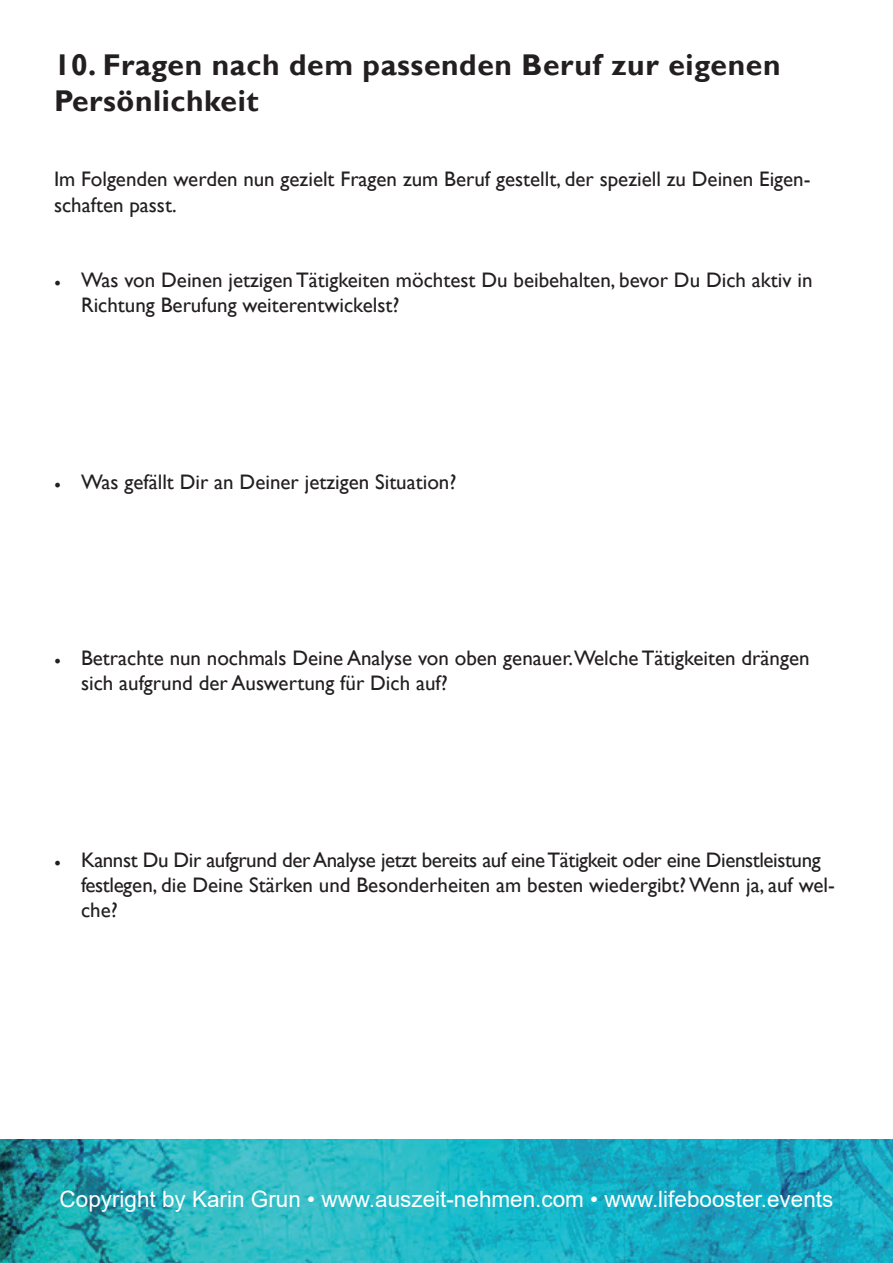
<style>
.page{position:relative;width:893px;height:1263px;background:#fff}
.page>*{position:absolute;margin:0;border:0;box-sizing:border-box;transform-origin:0 0}
.t1{font:700 30px/36px "Gill Sans";letter-spacing:.02em;color:#231f20}
.t2{font:22.5px "Arial";color:#fff}
.t3{font:21px/25.2px "Gill Sans";color:#231f20}
.t4{font:21px/25.2px "Gill Sans";letter-spacing:-.02em;color:#231f20}
.s1{font-family:"Minion Pro";font-size:18px}
.s2{font-family:"Gill Sans"}
</style>
<div class="page">
<img style="left:0;top:1140px;width:893px;height:123px">
<h1 class="t1" style="left:54px;top:47px;width:728px">10. Fragen nach dem passenden Beruf zur eigenen<br>Persönlichkeit</h1>
<p class="t3" style="left:54px;top:167px;width:758px">Im Folgenden werden nun gezielt Fragen zum Beruf gestellt, der speziell zu Deinen Eigen&shy;schaften passt.</p>
<p class="t3" style="left:81px;top:268px;width:733px;text-indent:-27px"><span class="s1">•</span> Was von Deinen jetzigen Tätigkeiten möchtest Du beibehalten, bevor Du Dich aktiv in<br>Richtung Berufung weiterentwickelst?</p>
<p class="t3" style="left:54px;top:469px;width:404px"><span class="s1">•</span> Was gefällt Dir an Deiner jetzigen Situation?</p>
<p class="t3" style="left:81px;top:646px;width:730px;text-indent:-27px"><span class="s1">•</span> Betrachte nun nochmals Deine Analyse von oben genauer.Welche Tätigkeiten drängen sich aufgrund der Auswertung für Dich auf?</p>
<p class="t4" style="left:81px;top:847px;width:755px;text-indent:-27px"><span class="s1">•</span> Kannst Du Dir aufgrund der Analyse jetzt bereits auf eine Tätigkeit oder eine Dienstleistung festlegen, die Deine Stärken und Besonderheiten am besten wiedergibt? Wenn ja, auf wel&shy;che?</p>
<p class="t2" style="left:60px;top:1184px;width:775px">Copyright by Karin Grun <span class="s2">•</span> www.auszeit-nehmen.com <span class="s2">•</span> www.lifebooster.events</p>
</div>
